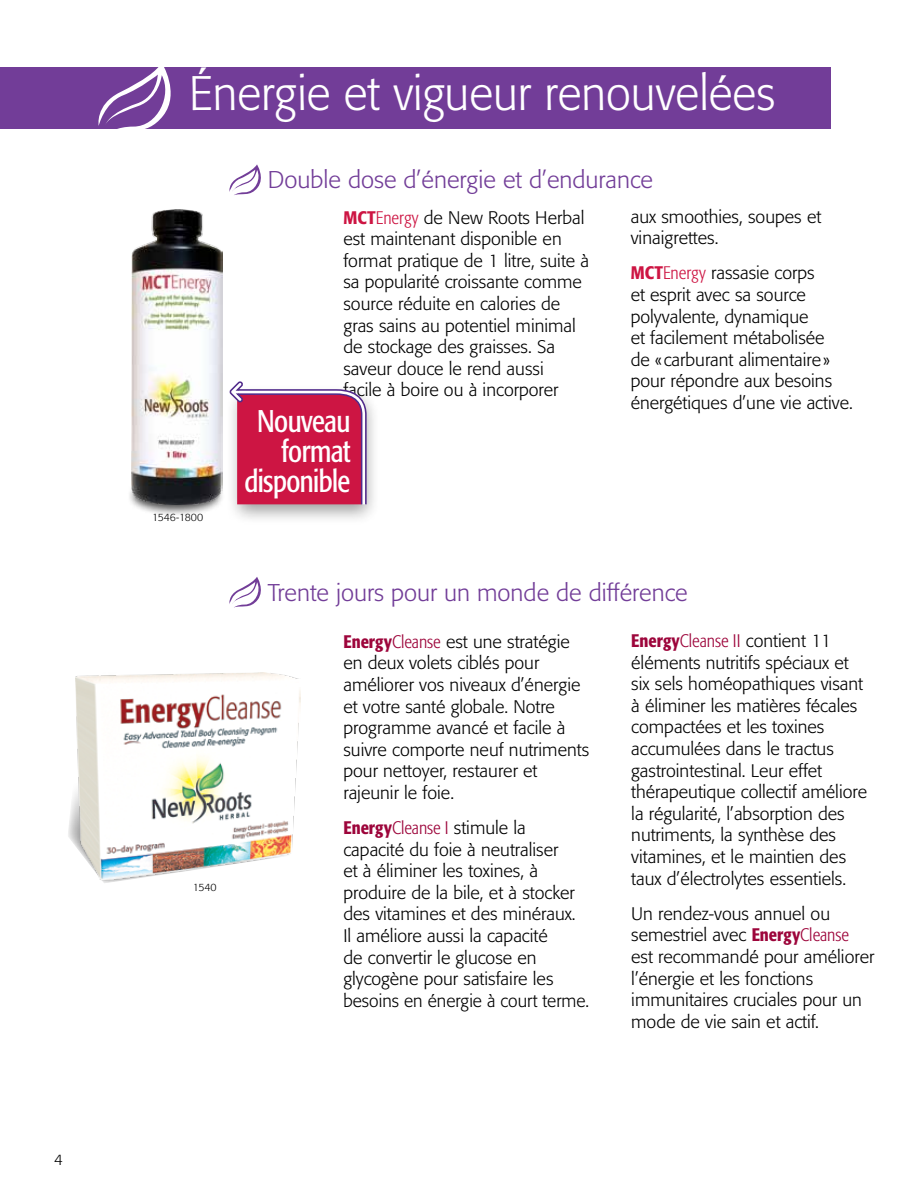
<style>
.page{position:relative;width:918px;height:1188px;background:#fff}
.page>*{position:absolute;margin:0;border:0;box-sizing:border-box;transform-origin:0 0}
.t1{font:300 48px "Formata";color:#fff;scale:.95 1}
.t2{font:condensed 31.05px/30px "Formata";letter-spacing:-.02em;color:#fff;text-align:right;scale:.94 1}
.t3{font:300 24px "Formata";color:#723d98}
.t4{font:300 18px/21.6px "Formata";color:#000}
.t5{font:300 15px "Formata";color:#000}
.t6{font:300 10.5px "Formata";letter-spacing:-.02em;color:#000}
.s1{font-weight:500;font-stretch:condensed;color:#cd1543}
.s2{font-stretch:condensed;color:#cd1543}
.s3{font-weight:500;font-stretch:condensed;color:#9d053b}
.s4{font-stretch:condensed;color:#9d053b}
</style>
<div class="page">
<div style="left:0;top:68px;width:830px;height:61px;background:#723d98"></div>
<svg style="left:95px;top:67px;width:86px;height:62px"></svg>
<svg style="left:229px;top:577px;width:32px;height:31px"></svg>
<svg style="left:68px;top:793px;width:42px;height:90px"></svg>
<img style="left:76px;top:672px;width:225px;height:210px">
<div style="left:127px;top:475px;width:98px;height:41px;background:#000;opacity:.75"></div>
<img style="left:132px;top:209px;width:91px;height:295px">
<svg style="left:229px;top:164px;width:32px;height:31px"></svg>
<div style="left:226px;top:384px;width:155px;height:141px;background:#000;opacity:.4"></div>
<svg style="left:228px;top:381px;width:139px;height:125px"></svg>
<p class="t5" style="left:54px;top:1151px;width:10px">4</p>
<h1 class="t1" style="left:189px;top:65px;width:619px">Énergie et vigueur renouvelées</h1>
<h3 class="t3" style="left:268px;top:166px;width:387px">Double dose d’énergie et d’endurance</h3>
<p class="t6" style="left:152px;top:511px;width:52px">1546-1800</p>
<p class="t6" style="left:193px;top:881px;width:25px">1540</p>
<p class="t4" style="left:343px;top:207px;width:247px"><span class="s1">MCT</span><span class="s2">Energy</span> de New Roots Herbal est maintenant disponible en format pratique de 1 litre, suite à sa popularité croissante comme source réduite en calories de gras sains au potentiel minimal de stockage des graisses. Sa saveur douce le rend aussi<br>facile à boire ou à incorporer</p>
<p class="t4" style="left:631px;top:206px;width:192px">aux smoothies, soupes et vinaigrettes.</p>
<p class="t4" style="left:631px;top:262px;width:224px"><span class="s1">MCT</span><span class="s2">Energy</span> rassasie corps<br>et esprit avec sa source polyvalente, dynamique<br>et facilement métabolisée<br>de « carburant alimentaire» pour répondre aux besoins énergétiques d’une vie active.</p>
<h2 class="t2" style="left:244px;top:407px;width:114px">Nouveau format disponible</h2>
<h3 class="t3" style="left:268px;top:578px;width:421px">Trente jours pour un monde de différence</h3>
<p class="t4" style="left:343px;top:631px;width:247px"><span class="s3">Energy</span><span class="s4">Cleanse</span> est une stratégie en deux volets ciblés pour améliorer vos niveaux d’énergie et votre santé globale. Notre programme avancé et facile à suivre comporte neuf nutriments pour nettoyer, restaurer et rajeunir le foie.</p>
<p class="t4" style="left:343px;top:817px;width:247px"><span class="s3">Energy</span><span class="s4">Cleanse I</span> stimule la capacité du foie à neutraliser<br>et à éliminer les toxines, à produire de la bile, et à stocker des vitamines et des minéraux.<br>Il améliore aussi la capacité<br>de convertir le glucose en glycogène pour satisfaire les besoins en énergie à court terme.</p>
<p class="t4" style="left:631px;top:630px;width:237px"><span class="s3">Energy</span><span class="s4">Cleanse II</span> contient 11 éléments nutritifs spéciaux et six sels homéopathiques visant à éliminer les matières fécales compactées et les toxines accumulées dans le tractus gastrointestinal. Leur effet thérapeutique collectif améliore la régularité, l’absorption des nutriments, la synthèse des vitamines, et le maintien des taux d’électrolytes essentiels.</p>
<p class="t4" style="left:631px;top:903px;width:245px">Un rendez-vous annuel ou semestriel avec <span class="s3">Energy</span><span class="s4">Cleanse </span>est recommandé pour améliorer l’énergie et les fonctions immunitaires cruciales pour un mode de vie sain et actif.</p>
</div>
